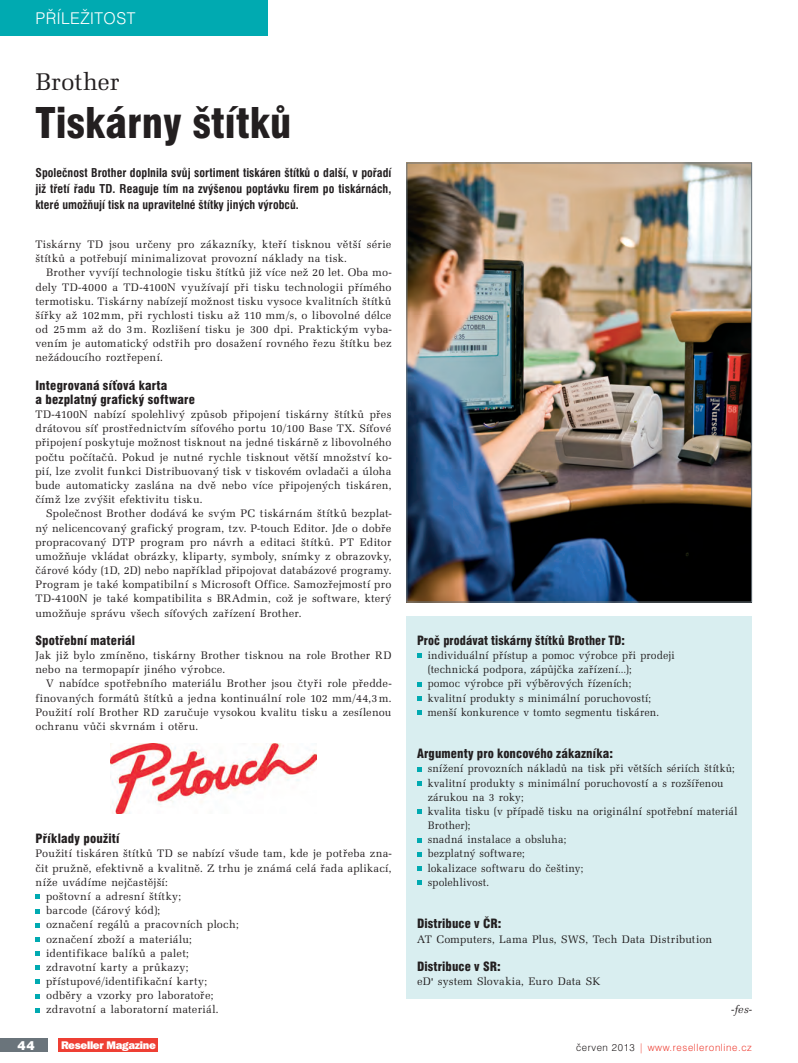
<style>
.page{position:relative;width:798px;height:1063px;background:#fff}
.page>*{position:absolute;margin:0;border:0;box-sizing:border-box;transform-origin:0 0}
.t1{font:condensed 41.25px "Swiss 721 AT Black";letter-spacing:.005em;color:#231f20}
.t2{font:25px "URW Latino TEE";letter-spacing:-.01em;color:#231f20}
.t3{font:16.25px "Swiss 721 AT Light";color:#fff}
.t4{font:condensed 12.5px/14.1px "Swiss 721 AT Black";letter-spacing:.01em;color:#231f20}
.t5{font:condensed 12.5px "Swiss 721 AT Black";letter-spacing:.01em;color:#231f20;scale:.96 1}
.t6{font:900 12.5px "Helvetica CE";color:#fff}
.t7{font:condensed 11.88px/16.2px "Swiss 721 AT Bold";letter-spacing:.005em;color:#231f20;text-align:justify}
.t8{font:11.25px/14.1px "URW Latino TEE";letter-spacing:.02em;color:#231f20;text-align:justify}
.t9{font:11.25px/14.1px "URW Latino TEE";letter-spacing:.02em;color:#231f20;scale:.96 1}
.t10{font:italic 11.25px "URW Latino TEE";color:#231f20}
.t11{font:11px "ITC Franklin Gothic AT Heavy";letter-spacing:-.03em;color:#fff}
.t12{font:10px "Swiss 721 AT Light";letter-spacing:.06em;color:#ee3f34}
.s1{color:#231f20}
</style>
<div class="page">
<div style="left:0;top:0;width:268px;height:35px;background:#00aab1"></div>
<div style="left:0;top:1038px;width:48px;height:14px;background:#6a747b"></div>
<div style="left:58px;top:1038px;width:100px;height:14px;background:#ee3f34"></div>
<svg style="left:35px;top:895px;width:5px;height:4px"></svg>
<svg style="left:35px;top:909px;width:5px;height:4px"></svg>
<svg style="left:35px;top:923px;width:5px;height:4px"></svg>
<svg style="left:35px;top:937px;width:5px;height:5px"></svg>
<svg style="left:35px;top:951px;width:5px;height:5px"></svg>
<svg style="left:35px;top:966px;width:5px;height:4px"></svg>
<svg style="left:35px;top:980px;width:5px;height:4px"></svg>
<svg style="left:35px;top:994px;width:5px;height:4px"></svg>
<svg style="left:35px;top:1008px;width:5px;height:4px"></svg>
<div style="left:406px;top:616px;width:345px;height:383px;background:#d9eef0"></div>
<svg style="left:417px;top:654px;width:4px;height:4px"></svg>
<svg style="left:417px;top:682px;width:4px;height:5px"></svg>
<svg style="left:417px;top:696px;width:4px;height:5px"></svg>
<svg style="left:417px;top:710px;width:4px;height:5px"></svg>
<svg style="left:417px;top:767px;width:4px;height:5px"></svg>
<svg style="left:417px;top:781px;width:4px;height:5px"></svg>
<svg style="left:417px;top:810px;width:4px;height:4px"></svg>
<svg style="left:417px;top:838px;width:4px;height:4px"></svg>
<svg style="left:417px;top:852px;width:4px;height:5px"></svg>
<svg style="left:417px;top:866px;width:4px;height:5px"></svg>
<svg style="left:417px;top:880px;width:4px;height:5px"></svg>
<img style="left:110px;top:743px;width:207px;height:70px">
<img style="left:408px;top:165px;width:341px;height:435px">
<div style="left:406px;top:163px;width:345px;height:439px;border:1px solid #6a747b"></div>
<h3 class="t3" style="left:35px;top:8px;width:31px">příležitost</h3>
<h2 class="t2" style="left:35px;top:67px;width:86px">Brother</h2>
<h1 class="t1" style="left:35px;top:97px;width:257px">Tiskárny štítků</h1>
<p class="t7" style="left:35px;top:165px;width:357px">Společnost Brother doplnila svůj sortiment tiskáren štítků o další, v pořadí již třetí řadu TD. Reaguje tím na zvýšenou poptávku firem po tiskárnách, které umožňují tisk na upravitelné štítky jiných výrobců.</p>
<p class="t8" style="left:35px;top:237px;width:357px">Tiskárny TD jsou určeny pro zákazníky, kteří tisknou větší série štítků a potřebují minimalizovat provozní náklady na tisk.</p>
<p class="t8" style="left:35px;top:266px;width:357px;text-indent:11px">Brother vyvíjí technologie tisku štítků již více než 20 let. Oba mo&shy;dely TD-4000 a TD-4100N využívají při tisku technologii přímého termotisku. Tiskárny nabízejí možnost tisku vysoce kvalitních štítků šířky až 102mm, při rychlosti tisku až 110 mm/s, o libovolné délce od 25mm až do 3m. Rozlišení tisku je 300 dpi. Praktickým vyba&shy;vením je automatický odstřih pro dosažení rovného řezu štítku bez nežádoucího roztřepení.</p>
<p class="t4" style="left:35px;top:378px;width:161px">Integrovaná síťová karta<br>a bezplatný grafický software</p>
<p class="t8" style="left:35px;top:407px;width:357px">TD-4100N nabízí spolehlivý způsob připojení tiskárny štítků přes drátovou síť prostřednictvím síťového portu 10/100 Base TX. Síťové připojení poskytuje možnost tisknout na jedné tiskárně z libovolného počtu počítačů. Pokud je nutné rychle tisknout větší množství ko&shy;pií, lze zvolit funkci Distribuovaný tisk v tiskovém ovladači a úloha bude automaticky zaslána na dvě nebo více připojených tiskáren, čímž lze zvýšit efektivitu tisku.</p>
<p class="t8" style="left:35px;top:507px;width:357px;text-indent:11px">Společnost Brother dodává ke svým PC tiskárnám štítků bezplat&shy;ný nelicencovaný grafický program, tzv. P-touch Editor. Jde o dobře propracovaný DTP program pro návrh a editaci štítků. PT Editor umožňuje vkládat obrázky, kliparty, symboly, snímky z obrazovky, čárové kódy (1D, 2D) nebo například připojovat databázové programy.<br>Program je také kompatibilní s Microsoft Office. Samozřejmostí pro TD-4100N je také kompatibilita s BRAdmin, což je software, který umožňuje správu všech síťových zařízení Brother.</p>
<p class="t4" style="left:35px;top:634px;width:101px">Spotřební materiál</p>
<p class="t8" style="left:35px;top:648px;width:357px">Jak již bylo zmíněno, tiskárny Brother tisknou na role Brother RD nebo na termopapír jiného výrobce.</p>
<p class="t8" style="left:35px;top:677px;width:357px;text-indent:11px">V nabídce spotřebního materiálu Brother jsou čtyři role předde&shy;finovaných formátů štítků a jedna kontinuální role 102 mm/44,3m.<br>Použití rolí Brother RD zaručuje vysokou kvalitu tisku a zesílenou ochranu vůči skvrnám i otěru.</p>
<p class="t5" style="left:417px;top:633px;width:218px">Proč prodávat tiskárny štítků Brother TD:</p>
<p class="t9" style="left:427px;top:648px;width:258px">individuální přístup a pomoc výrobce při prodeji (technická podpora, zápůjčka zařízení…);<br>pomoc výrobce při výběrových řízeních;<br>kvalitní produkty s minimální poruchovostí; menší konkurence v tomto segmentu tiskáren.</p>
<p class="t4" style="left:417px;top:747px;width:197px">Argumenty pro koncového zákazníka:</p>
<p class="t9" style="left:427px;top:762px;width:324px">snížení provozních nákladů na tisk při větších sériích štítků; kvalitní produkty s minimální poruchovostí a s rozšířenou zárukou na 3 roky;<br>kvalita tisku (v případě tisku na originální spotřební materiál Brother);<br>snadná instalace a obsluha;<br>bezplatný software;<br>lokalizace softwaru do češtiny;<br>spolehlivost.</p>
<p class="t4" style="left:417px;top:917px;width:86px">Distribuce v ČR:</p>
<p class="t8" style="left:417px;top:932px;width:296px">AT Computers, Lama Plus, SWS, Tech Data Distribution</p>
<p class="t4" style="left:417px;top:960px;width:85px">Distribuce v SR:</p>
<p class="t8" style="left:417px;top:974px;width:184px">eD' system Slovakia, Euro Data SK</p>
<p class="t4" style="left:35px;top:832px;width:86px">Příklady použití</p>
<p class="t8" style="left:35px;top:847px;width:357px">Použití tiskáren štítků TD se nabízí všude tam, kde je potřeba zna-</p>
<p class="t8" style="left:35px;top:861px;width:357px">čit pružně, efektivně a kvalitně. Z trhu je známá celá řada aplikací,</p>
<p class="t8" style="left:35px;top:875px;width:134px">níže uvádíme nejčastější:</p>
<p class="t8" style="left:46px;top:889px;width:136px">poštovní a adresní štítky;</p>
<p class="t8" style="left:46px;top:903px;width:116px">barcode (čárový kód);</p>
<p class="t8" style="left:46px;top:918px;width:194px">označení regálů a pracovních ploch;</p>
<p class="t8" style="left:46px;top:932px;width:147px">označení zboží a materiálu;</p>
<p class="t8" style="left:46px;top:946px;width:144px">identifikace balíků a palet;</p>
<p class="t8" style="left:46px;top:960px;width:144px">zdravotní karty a průkazy;</p>
<p class="t8" style="left:46px;top:974px;width:162px">přístupové/identifikační karty;</p>
<p class="t8" style="left:46px;top:989px;width:169px">odběry a vzorky pro laboratoře;</p>
<p class="t8" style="left:46px;top:1003px;width:174px">zdravotní a laboratorní materiál.</p>
<p class="t10" style="left:731px;top:1003px;width:22px">-fes-</p>
<p class="t6" style="left:18px;top:1038px;width:19px">44</p>
<p class="t11" style="left:61px;top:1039px;width:96px">Reseller Magazine</p>
<p class="t12" style="left:576px;top:1041px;width:177px"><span class="s1">červen 2013</span> | www.reselleronline.cz</p>
</div>
